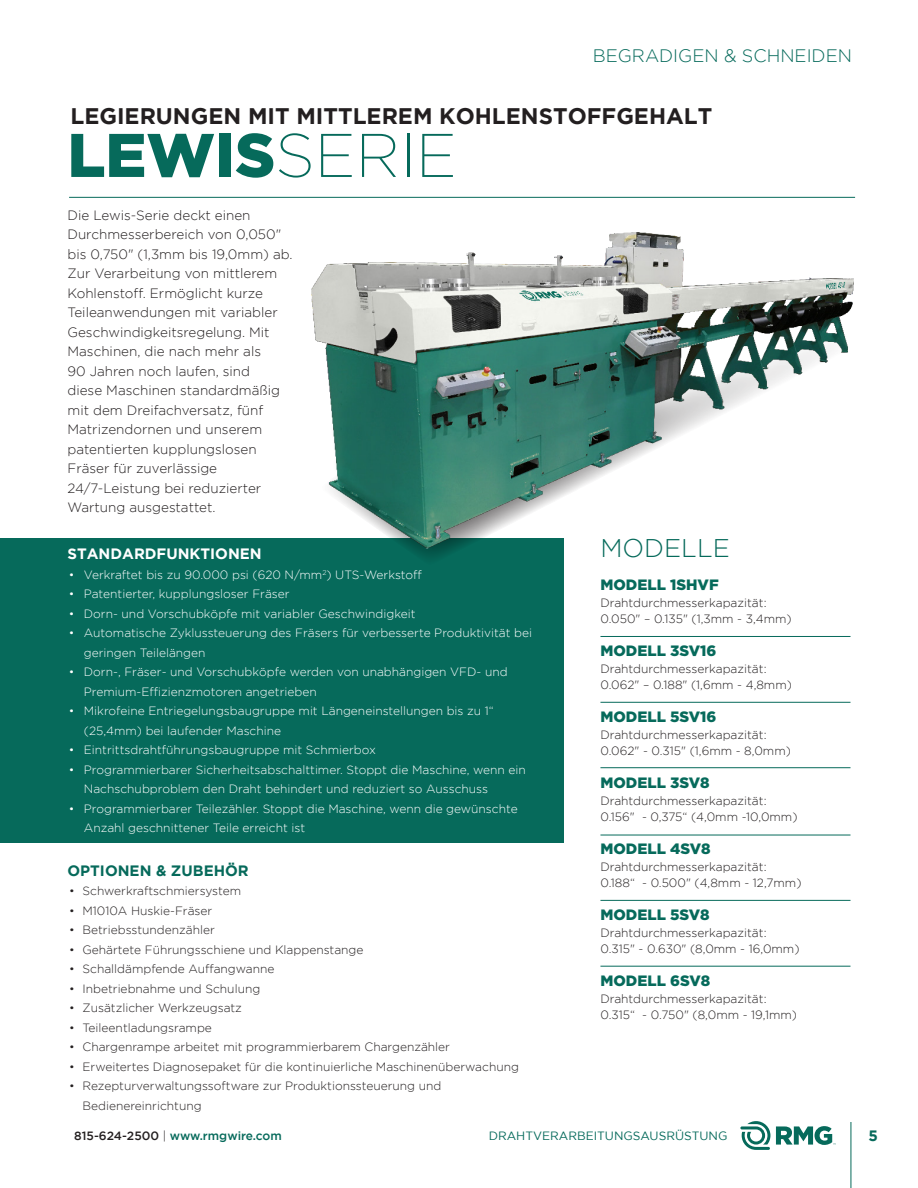
<style>
.page{position:relative;width:918px;height:1188px;background:#fff}
.page>*{position:absolute;margin:0;border:0;box-sizing:border-box;transform-origin:0 0}
.t1{font:900 61.5px "Gotham";color:#066a5b}
.t2{font:300 25.5px "Gotham";color:#066a5b}
.t3{font:700 22.5px "Gotham";color:#231f20}
.t4{font:300 18px "Gotham";color:#066a5b}
.t5{font:900 15px "Gotham";color:#066a5b}
.t6{font:700 15px "Gotham";color:#fff}
.t7{font:700 15px "Gotham";color:#066a5b}
.t8{font:300 13.5px/19.5px "Gotham";color:#231f20}
.t9{font:300 12px/19.5px "Gotham";color:#231f20}
.t10{font:300 12px/19.5px "Gotham";color:#fff}
.t11{font:500 12px "Gotham";color:#066a5b}
.t12{font:12px "Gotham";color:#066a5b}
.s1{font-weight:200}
.s2{color:#231f20}
.s3{font-weight:300;color:#231f20}
</style>
<div class="page">
<hr style="left:851px;top:1122px;width:1px;height:66px;background:#066a5b">
<svg style="left:776px;top:1126px;width:60px;height:19px"></svg>
<svg style="left:740px;top:1121px;width:30px;height:29px"></svg>
<div style="left:0;top:538px;width:564px;height:305px;background:#066a5b"></div>
<hr style="left:600px;top:636px;width:250px;height:1px;background:#066a5b">
<hr style="left:600px;top:767px;width:250px;height:1px;background:#066a5b">
<hr style="left:600px;top:900px;width:250px;height:1px;background:#066a5b">
<hr style="left:600px;top:702px;width:250px;height:1px;background:#066a5b">
<hr style="left:600px;top:835px;width:250px;height:1px;background:#066a5b">
<hr style="left:600px;top:966px;width:250px;height:1px;background:#066a5b">
<hr style="left:69px;top:197px;width:786px;height:1px;background:#066a5b">
<img style="left:282px;top:196px;width:574px;height:362px">
<h3 class="t4" style="left:593px;top:45px;width:261px">BEGRADIGEN &amp; SCHNEIDEN</h3>
<p class="t3" style="left:70px;top:103px;width:644px">LEGIERUNGEN MIT MITTLEREM KOHLENSTOFFGEHALT</p>
<p class="t1" style="left:68px;top:120px;width:391px">LEWIS<span class="s1">SERIE</span></p>
<p class="t8" style="left:68px;top:205px;width:227px">Die Lewis-Serie deckt einen<br>Durchmesserbereich von 0,050" bis 0,750" (1,3mm bis 19,0mm) ab.<br>Zur Verarbeitung von mittlerem<br>Kohlenstoff. Ermöglicht kurze<br>Teileanwendungen mit variabler<br>Geschwindigkeitsregelung. Mit<br>Maschinen, die nach mehr als<br>90 Jahren noch laufen, sind<br>diese Maschinen standardmäßig mit dem Dreifachversatz, fünf<br>Matrizendornen und unserem patentierten kupplungslosen<br>Fräser für zuverlässige<br>24/7-Leistung bei reduzierter<br>Wartung ausgestattet.</p>
<p class="t6" style="left:67px;top:545px;width:196px">STANDARDFUNKTIONEN</p>
<p class="t10" style="left:69px;top:564px;width:354px">• Verkraftet bis zu 90.000 psi (620 N/mm<sup>2</sup>) UTS-Werkstoff</p>
<p class="t10" style="left:69px;top:584px;width:222px">• Patentierter, kupplungsloser Fräser</p>
<p class="t10" style="left:69px;top:603px;width:348px">• Dorn- und Vorschubköpfe mit variabler Geschwindigkeit</p>
<p class="t10" style="left:84px;top:623px;width:450px;text-indent:-15px">• Automatische Zyklussteuerung des Fräsers für verbesserte Produktivität bei geringen Teilelängen</p>
<p class="t10" style="left:84px;top:662px;width:425px;text-indent:-15px">• Dorn-, Fräser- und Vorschubköpfe werden von unabhängigen VFD- und<br>Premium-Effizienzmotoren angetrieben</p>
<p class="t10" style="left:84px;top:701px;width:411px;text-indent:-15px">• Mikrofeine Entriegelungsbaugruppe mit Längeneinstellungen bis zu 1“ (25,4mm) bei laufender Maschine</p>
<p class="t10" style="left:69px;top:740px;width:309px">• Eintrittsdrahtführungsbaugruppe mit Schmierbox</p>
<p class="t10" style="left:84px;top:759px;width:444px;text-indent:-15px">• Programmierbarer Sicherheitsabschalttimer. Stoppt die Maschine, wenn ein<br>Nachschubproblem den Draht behindert und reduziert so Ausschuss</p>
<p class="t10" style="left:84px;top:798px;width:435px;text-indent:-15px">• Programmierbarer Teilezähler. Stoppt die Maschine, wenn die gewünschte<br>Anzahl geschnittener Teile erreicht ist</p>
<p class="t7" style="left:68px;top:862px;width:183px">OPTIONEN &amp; ZUBEHÖR</p>
<p class="t9" style="left:69px;top:881px;width:174px">• Schwerkraftschmiersystem</p>
<p class="t9" style="left:69px;top:901px;width:145px">• M1010A Huskie-Fräser</p>
<p class="t9" style="left:69px;top:920px;width:147px">• Betriebsstundenzähler</p>
<p class="t9" style="left:69px;top:940px;width:296px">• Gehärtete Führungsschiene und Klappenstange</p>
<p class="t9" style="left:69px;top:959px;width:207px">• Schalldämpfende Auffangwanne</p>
<p class="t9" style="left:69px;top:979px;width:193px">• Inbetriebnahme und Schulung</p>
<p class="t9" style="left:69px;top:998px;width:174px">• Zusätzlicher Werkzeugsatz</p>
<p class="t9" style="left:69px;top:1018px;width:144px">• Teileentladungsrampe</p>
<p class="t9" style="left:69px;top:1037px;width:383px">• Chargenrampe arbeitet mit programmierbarem Chargenzähler</p>
<p class="t9" style="left:69px;top:1057px;width:452px">• Erweitertes Diagnosepaket für die kontinuierliche Maschinenüberwachung</p>
<p class="t9" style="left:82px;top:1076px;width:360px;text-indent:-14px">• Rezepturverwaltungssoftware zur Produktionssteuerung und<br>Bedienereinrichtung</p>
<p class="t2" style="left:600px;top:534px;width:131px">MODELLE</p>
<p class="t5" style="left:600px;top:576px;width:120px">MODELL 1SHVF</p>
<p class="t9" style="left:600px;top:592px;width:168px">Drahtdurchmesserkapazität:</p>
<p class="t9" style="left:600px;top:609px;width:193px">0.050" – 0.135" (1,3mm - 3,4mm)</p>
<p class="t5" style="left:600px;top:642px;width:117px">MODELL 3SV16</p>
<p class="t9" style="left:600px;top:658px;width:168px">Drahtdurchmesserkapazität:</p>
<p class="t9" style="left:600px;top:675px;width:193px">0.062" – 0.188" (1,6mm - 4,8mm)</p>
<p class="t5" style="left:600px;top:708px;width:118px">MODELL 5SV16</p>
<p class="t9" style="left:600px;top:724px;width:168px">Drahtdurchmesserkapazität:</p>
<p class="t9" style="left:600px;top:741px;width:192px">0.062" - 0.315" (1,6mm - 8,0mm)</p>
<p class="t5" style="left:600px;top:774px;width:111px">MODELL 3SV8</p>
<p class="t9" style="left:600px;top:790px;width:168px">Drahtdurchmesserkapazität:</p>
<p class="t9" style="left:600px;top:807px;width:199px">0.156" - 0,375“ (4,0mm -10,0mm)</p>
<p class="t5" style="left:600px;top:840px;width:112px">MODELL 4SV8</p>
<p class="t9" style="left:600px;top:856px;width:168px">Drahtdurchmesserkapazität:</p>
<p class="t9" style="left:600px;top:873px;width:203px">0.188“ - 0.500" (4,8mm - 12,7mm)</p>
<p class="t5" style="left:600px;top:906px;width:111px">MODELL 5SV8</p>
<p class="t9" style="left:600px;top:922px;width:168px">Drahtdurchmesserkapazität:</p>
<p class="t9" style="left:600px;top:939px;width:201px">0.315" - 0.630" (8,0mm - 16,0mm)</p>
<p class="t5" style="left:600px;top:972px;width:111px">MODELL 6SV8</p>
<p class="t9" style="left:600px;top:988px;width:168px">Drahtdurchmesserkapazität:</p>
<p class="t9" style="left:600px;top:1005px;width:198px">0.315“ - 0.750" (8,0mm - 19,1mm)</p>
<p class="t11" style="left:74px;top:1129px;width:209px"><span class="s2">815-624-2500</span> <span class="s3">|</span> www.rmgwire.com</p>
<p class="t12" style="left:489px;top:1129px;width:240px">DRAHTVERARBEITUNGSAUSRÜSTUNG</p>
<p class="t7" style="left:868px;top:1127px;width:11px">5</p>
</div>
